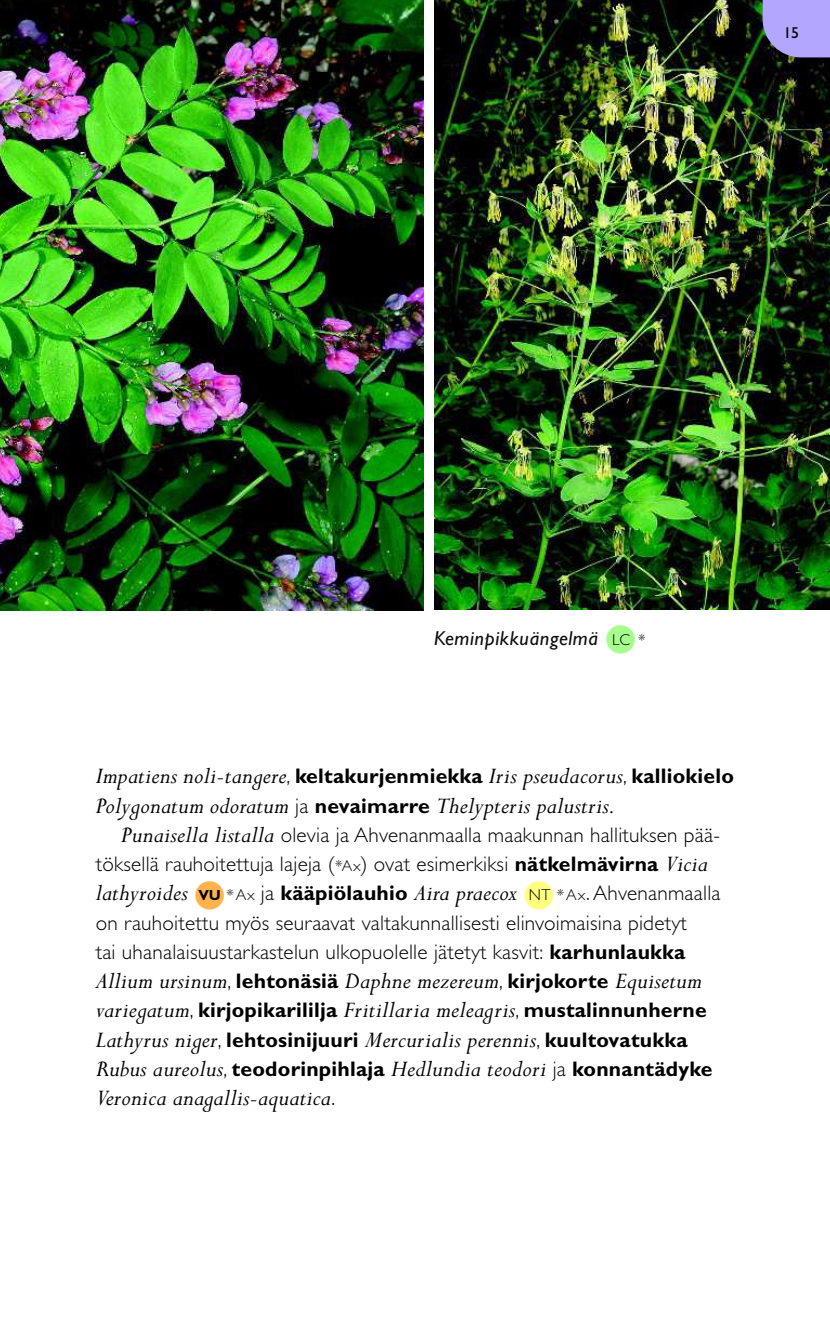
<style>
.page{position:relative;width:830px;height:1340px;background:#fff}
.page>*{position:absolute;margin:0;border:0;box-sizing:border-box;transform-origin:0 0}
.t1{font:italic 25.65px/29.2px "Perpetua Std";letter-spacing:.01em;color:#000}
.t2{font:300 21.15px/29.2px "Gill Sans Std";letter-spacing:.01em;color:#000}
.t3{font:700 21.15px "Gill Sans Std";letter-spacing:.01em;color:#000}
.t4{font:italic 20.25px "Gill Sans Std";letter-spacing:.03em;color:#0d0d0d}
.t5{font:300 15.75px "Gill Sans Std";color:#000}
.t6{font:15.75px "Gill Sans Std";color:#000}
.s1{color:#a6ff8c}
.s2{font-family:"Gill Sans Std";font-weight:300;font-style:normal;font-size:21.15px}
.s3{font-family:"Gill Sans Std";font-weight:700;font-style:normal;font-size:21.15px}
.s4{font-family:"Perpetua Std";font-weight:400;font-style:italic;font-size:25.65px}
.s5{font-size:15.75px}
.s6{font-weight:700}
.s7{color:#ffb34d}
.s8{font-size:14.62px}
.s9{font-weight:300;font-size:15.75px}
.s10{font-weight:300}
.s11{color:#ffff80}
</style>
<div class="page">
<img style="left:434px;top:0;width:395px;height:610px">
<img style="left:0;top:0;width:423px;height:610px">
<svg style="left:762px;top:0;width:68px;height:57px;background:#a499e9"></svg>
<p class="t6" style="left:783px;top:24px;width:17px">15</p>
<p class="t4" style="left:434px;top:626px;width:203px">Keminpikkuängelmä <span class="s1">●</span></p>
<p class="t5" style="left:612px;top:630px;width:35px">LC *</p>
<p class="t1" style="left:96px;top:762px;width:639px">Impatiens noli-tangere<span class="s2">,</span> <span class="s3">keltakurjenmiekka</span> Iris pseudacorus<span class="s2">,</span> <span class="s3">kalliokielo<br></span>Polygonatum odoratum <span class="s2">ja</span> <span class="s3">nevaimarre</span> Thelypteris palustris.</p>
<p class="t2" style="left:96px;top:820px;width:625px;text-indent:26px"><span class="s4">Punaisella listalla</span> olevia ja Ahvenanmaalla maakunnan hallituksen pää&shy;töksellä rauhoitettuja lajeja (<span class="s5">*Ax</span>) ovat esimerkiksi <span class="s6">nätkelmävirna</span> <span class="s4">Vicia</span></p>
<p class="t1" style="left:96px;top:879px;width:131px">lathyroides <span class="s7">●</span></p>
<p class="t3" style="left:198px;top:880px;width:357px"><span class="s8">VU</span> <span class="s9">*Ax</span> <span class="s10">ja</span> kääpiölauhio <span class="s4">Aira praecox</span> <span class="s11">●</span></p>
<p class="t2" style="left:96px;top:879px;width:626px;text-indent:433px"><span class="s5">NT *Ax</span>. Ahvenanmaalla on rauhoitettu myös seuraavat valtakunnallisesti elinvoimaisina pidetyt<br>tai uhanalaisuustarkastelun ulkopuolelle jätetyt kasvit: <span class="s6">karhunlaukka</span></p>
<p class="t1" style="left:96px;top:967px;width:607px">Allium ursinum<span class="s2">,</span> <span class="s3">lehtonäsiä</span> Daphne mezereum<span class="s2">,</span> <span class="s3">kirjokorte</span> Equisetum</p>
<p class="t3" style="left:96px;top:997px;width:612px"><span class="s4">variegatum</span><span class="s10">,</span> kirjopikarililja <span class="s4">Fritillaria meleagris</span><span class="s10">,</span> mustalinnunherne</p>
<p class="t1" style="left:96px;top:1025px;width:618px">Lathyrus niger<span class="s2">,</span> <span class="s3">lehtosinijuuri</span> Mercurialis perennis<span class="s2">,</span> <span class="s3">kuultovatukka<br></span>Rubus aureolus<span class="s2">,</span> <span class="s3">teodorinpihlaja</span> Hedlundia teodori <span class="s2">ja</span> <span class="s3">konnantädyke<br></span>Veronica anagallis-aquatica<span class="s2">.</span></p>
</div>
